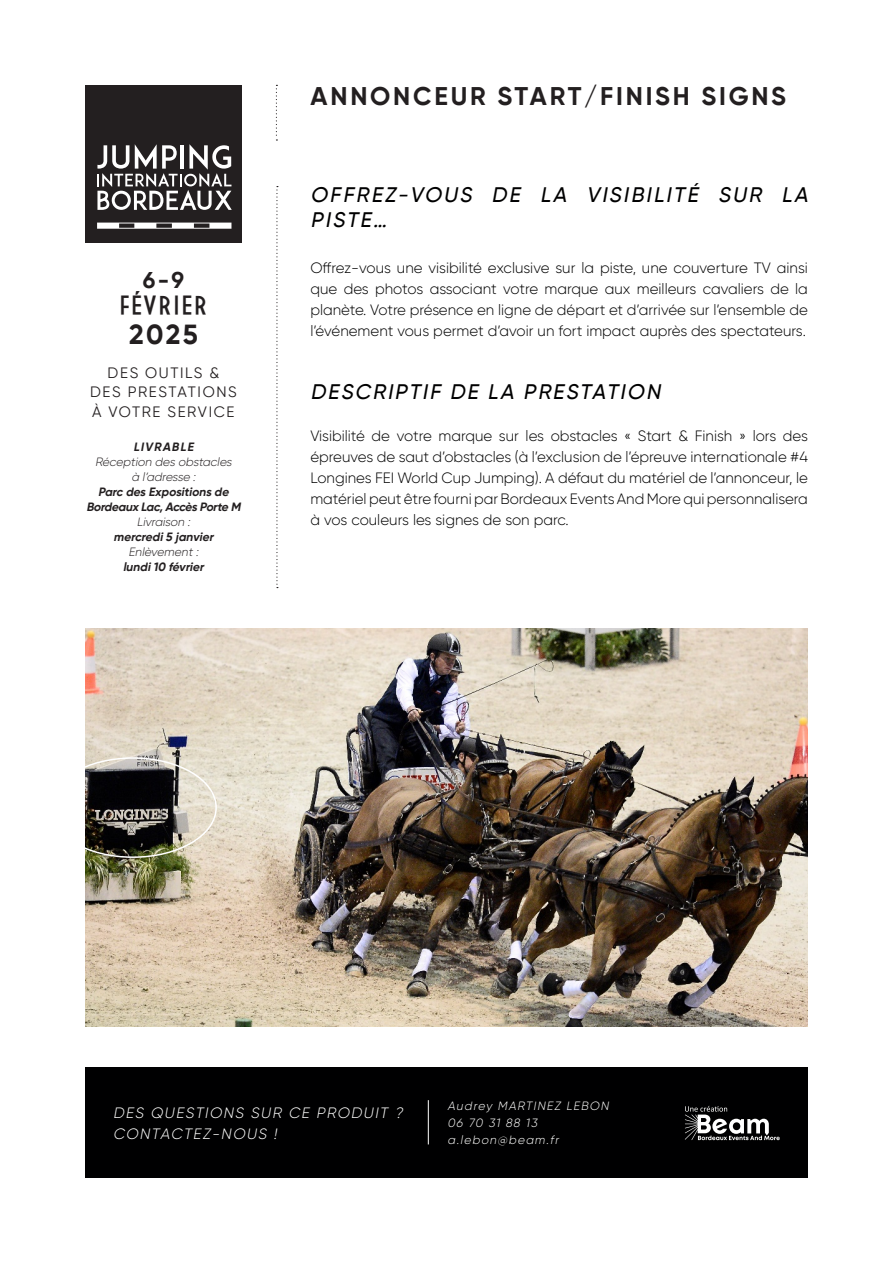
<style>
.page{position:relative;width:893px;height:1263px;background:#fff}
.page>*{position:absolute;margin:0;border:0;box-sizing:border-box;transform-origin:0 0}
.t1{font:700 27.6px "Gilroy";color:#231f20}
.t2{font:500 25.95px "Artographie";letter-spacing:.075em;color:#231f20}
.Intro{font:700 25.5px "Gilroy";letter-spacing:.11em;color:#231f20}
.t3{font:700 22.8px "Gilroy";color:#231f20}
.inter{font:italic 500 21px/25.2px "Gilroy";color:#000001}
.t4{font:300 15px/21px "Gilroy";color:#000001;text-align:justify}
.inter-2{font:italic 300 15px/21px "Gilroy";color:#fff}
.TITRE{font:15px "Gilroy";letter-spacing:.11em;color:#231f20}
.t5{font:italic 700 12px/15px "Gilroy";color:#231f20;text-align:center}
.t6{font:italic 300 12px/15px "Gilroy";color:#231f20;text-align:center}
.inter-3{font:italic 300 12px "Gilroy";color:#fff}
</style>
<div class="page">
<img style="left:85px;top:628px;width:723px;height:399px">
<svg style="left:276px;top:186px;width:2px;height:402px"></svg>
<svg style="left:276px;top:85px;width:1px;height:56px"></svg>
<div style="left:85px;top:85px;width:157px;height:157px;background:#231f20"></div>
<svg style="left:97px;top:223px;width:134px;height:6px"></svg>
<svg style="left:97px;top:144px;width:135px;height:66px"></svg>
<div style="left:49px;top:757px;width:168px;height:101px;border:2px solid #fff;border-radius:50%"></div>
<div style="left:85px;top:1067px;width:723px;height:111px;background:#000001"></div>
<hr style="left:428px;top:1100px;width:1px;height:44px;background:#fff">
<svg style="left:685px;top:1106px;width:95px;height:34px"></svg>
<p class="Intro" style="left:311px;top:80px;width:477px">ANNONCEUR START/FINISH SIGNS</p>
<p class="t3" style="left:143px;top:265px;width:43px">6-9</p>
<p class="t2" style="left:119px;top:291px;width:89px">FÉVRIER</p>
<p class="t1" style="left:129px;top:317px;width:70px">2025</p>
<p class="TITRE" style="left:108px;top:363px;width:113px">DES OUTILS &amp;</p>
<p class="TITRE" style="left:90px;top:383px;width:148px">DES PRESTATIONS</p>
<p class="TITRE" style="left:92px;top:402px;width:144px">À VOTRE SERVICE</p>
<p class="t5" style="left:133px;top:439px;width:64px">LIVRABLE</p>
<p class="t6" style="left:95px;top:454px;width:141px">Réception des obstacles à l’adresse :</p>
<p class="t5" style="left:86px;top:484px;width:158px">Parc des Expositions de<br>Bordeaux Lac,Accès Porte M</p>
<p class="t6" style="left:137px;top:514px;width:57px">Livraison :</p>
<p class="t5" style="left:114px;top:529px;width:104px">mercredi5 janvier</p>
<p class="t6" style="left:129px;top:544px;width:74px">Enlèvement:</p>
<p class="t5" style="left:123px;top:559px;width:85px">lundi10 février</p>
<p class="inter" style="left:310px;top:182px;width:503px">OFFREZ-VOUS DE LA VISIBILITÉ SUR LA<br>PISTE…</p>
<p class="t4" style="left:310px;top:257px;width:499px">Offrez-vous une visibilité exclusive sur la piste, une couverture TV ainsi que des photos associant votre marque aux meilleurs cavaliers de la planète. Votre présence en ligne de départ et d’arrivée sur l’ensemble de l’événement vous permet d’avoir un fort impact auprès des spectateurs.</p>
<p class="inter" style="left:310px;top:379px;width:356px">DESCRIPTIF DE LA PRESTATION</p>
<p class="t4" style="left:310px;top:425px;width:499px">Visibilité de votre marque sur les obstacles « Start &amp; Finish » lors des épreuves de saut d’obstacles (à l’exclusion de l’épreuve internationale #4<br>Longines FEI World Cup Jumping). A défaut du matériel de l’annonceur, le matériel peut être fourni par Bordeaux Events And More qui personnalisera à vos couleurs les signes de son parc.</p>
<p class="inter-2" style="left:113px;top:1102px;width:294px">DES QUESTIONS SUR CE PRODUIT ?<br>CONTACTEZ-NOUS !</p>
<p class="inter-3" style="left:448px;top:1098px;width:165px">Audrey MARTINEZ LEBON</p>
<p class="inter-3" style="left:448px;top:1115px;width:94px">06 70 31 88 13</p>
<p class="inter-3" style="left:448px;top:1132px;width:115px">a.lebon@beam.fr</p>
</div>
